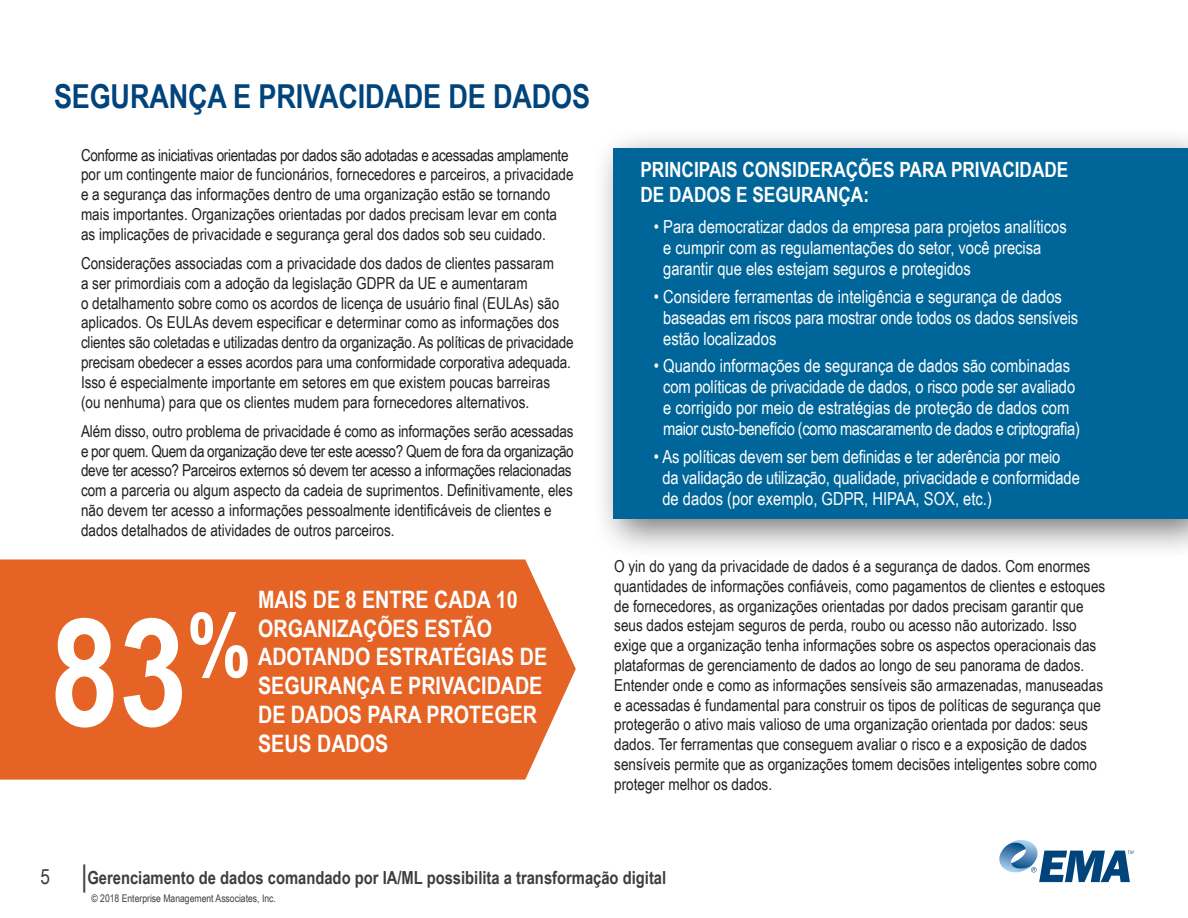
<style>
.page{position:relative;width:1188px;height:918px;background:#fff}
.page>*{position:absolute;margin:0;border:0;box-sizing:border-box;transform-origin:0 0}
.SIDEBAR{font:700 150px "Arial Narrow";color:#fff}
.HEAD_TITLE_1{font:700 33px "Arial Narrow";letter-spacing:-.005em;color:#00447b}
.SIDEBAR-2{font:700 24px/28.8px "Arial Narrow";color:#fff}
.t1{font:700 21px/25.2px "Arial Narrow";color:#fff}
.t2{font:18px/21px "Arial Narrow";color:#fff}
.t3{font:700 18px "Arial Narrow";color:#3e3e3f}
.t4{font:16.5px/19.8px "Arial Narrow";color:#231f20}
.t5{font:10.5px "Arial Narrow";color:#3e3e3f}
.s1{font-weight:400;font-size:21px}
.s2{font-weight:400;font-size:30px}
</style>
<div class="page">
<svg style="left:999px;top:840px;width:135px;height:42px"></svg>
<div style="left:0;top:559px;width:576px;height:221px;background:#e46325"></div>
<div style="left:593px;top:128px;width:595px;height:431px;background:#231f20;opacity:.6"></div>
<div style="left:613px;top:148px;width:575px;height:371px;background:#069"></div>
<p class="HEAD_TITLE_1" style="left:54px;top:71px;width:538px">SEGURANÇA E PRIVACIDADE DE DADOS</p>
<p class="t4" style="left:81px;top:144px;width:494px">Conforme as iniciativas orientadas por dados são adotadas e acessadas amplamente por um contingente maior de funcionários, fornecedores e parceiros, a privacidade e a segurança das informações dentro de uma organização estão se tornando mais importantes. Organizações orientadas por dados precisam levar em conta as implicações de privacidade e segurança geral dos dados sob seu cuidado.</p>
<p class="t4" style="left:81px;top:253px;width:494px">Considerações associadas com a privacidade dos dados de clientes passaram<br>a ser primordiais com a adoção da legislação GDPR da UE e aumentaram<br>o detalhamento sobre como os acordos de licença de usuário final (EULAs) são aplicados. Os EULAs devem especificar e determinar como as informações dos clientes são coletadas e utilizadas dentro da organização. As políticas de privacidade precisam obedecer a esses acordos para uma conformidade corporativa adequada.<br>Isso é especialmente importante em setores em que existem poucas barreiras (ou nenhuma) para que os clientes mudem para fornecedores alternativos.</p>
<p class="t4" style="left:81px;top:420px;width:494px">Além disso, outro problema de privacidade é como as informações serão acessadas e por quem. Quem da organização deve ter este acesso? Quem de fora da organização deve ter acesso? Parceiros externos só devem ter acesso a informações relacionadas com a parceria ou algum aspecto da cadeia de suprimentos. Definitivamente, eles não devem ter acesso a informações pessoalmente identificáveis de clientes e dados detalhados de atividades de outros parceiros.</p>
<p class="SIDEBAR" style="left:50px;top:559px;width:202px">83<sup>%</sup></p>
<p class="SIDEBAR-2" style="left:258px;top:584px;width:291px">MAIS DE 8 ENTRE CADA 10<br>ORGANIZAÇÕES ESTÃO<br>ADOTANDO ESTRATÉGIAS DE<br>SEGURANÇA E PRIVACIDADE<br>DE DADOS PARA PROTEGER<br>SEUS DADOS</p>
<p class="t1" style="left:640px;top:156px;width:429px">PRINCIPAIS CONSIDERAÇÕES PARA PRIVACIDADE<br>DE DADOS E SEGURANÇA:</p>
<p class="t2" style="left:663px;top:215px;width:405px;text-indent:-9px">• Para democratizar dados da empresa para projetos analíticos e cumprir com as regulamentações do setor, você precisa garantir que eles estejam seguros e protegidos</p>
<p class="t2" style="left:663px;top:285px;width:417px;text-indent:-9px">• Considere ferramentas de inteligência e segurança de dados baseadas em riscos para mostrar onde todos os dados sensíveis estão localizados</p>
<p class="t2" style="left:654px;top:355px;width:427px;text-align:center">• Quando informações de segurança de dados são combinadas com políticas de privacidade de dados, o risco pode ser avaliado<br>e corrigido por meio de estratégias de proteção de dados com maior custo-benefício (como mascaramento de dados e criptografia)</p>
<p class="t2" style="left:662px;top:446px;width:419px;text-indent:-8px">• As políticas devem ser bem definidas e ter aderência por meio da validação de utilização, qualidade, privacidade e conformidade de dados (por exemplo, GDPR, HIPAA, SOX, etc.)</p>
<p class="t4" style="left:614px;top:556px;width:493px">O yin do yang da privacidade de dados é a segurança de dados. Com enormes quantidades de informações confiáveis, como pagamentos de clientes e estoques de fornecedores, as organizações orientadas por dados precisam garantir que seus dados estejam seguros de perda, roubo ou acesso não autorizado. Isso exige que a organização tenha informações sobre os aspectos operacionais das plataformas de gerenciamento de dados ao longo de seu panorama de dados.<br>Entender onde e como as informações sensíveis são armazenadas, manuseadas e acessadas é fundamental para construir os tipos de políticas de segurança que protegerão o ativo mais valioso de uma organização orientada por dados: seus dados. Ter ferramentas que conseguem avaliar o risco e a exposição de dados sensíveis permite que as organizações tomem decisões inteligentes sobre como proteger melhor os dados.</p>
<p class="t3" style="left:40px;top:864px;width:627px"><span class="s1">5</span> <span class="s2">|</span>Gerenciamento de dados comandado por IA/ML possibilita a transformação digital</p>
<p class="t5" style="left:92px;top:890px;width:186px">© 2018 Enterprise Management Associates, Inc.</p>
</div>
